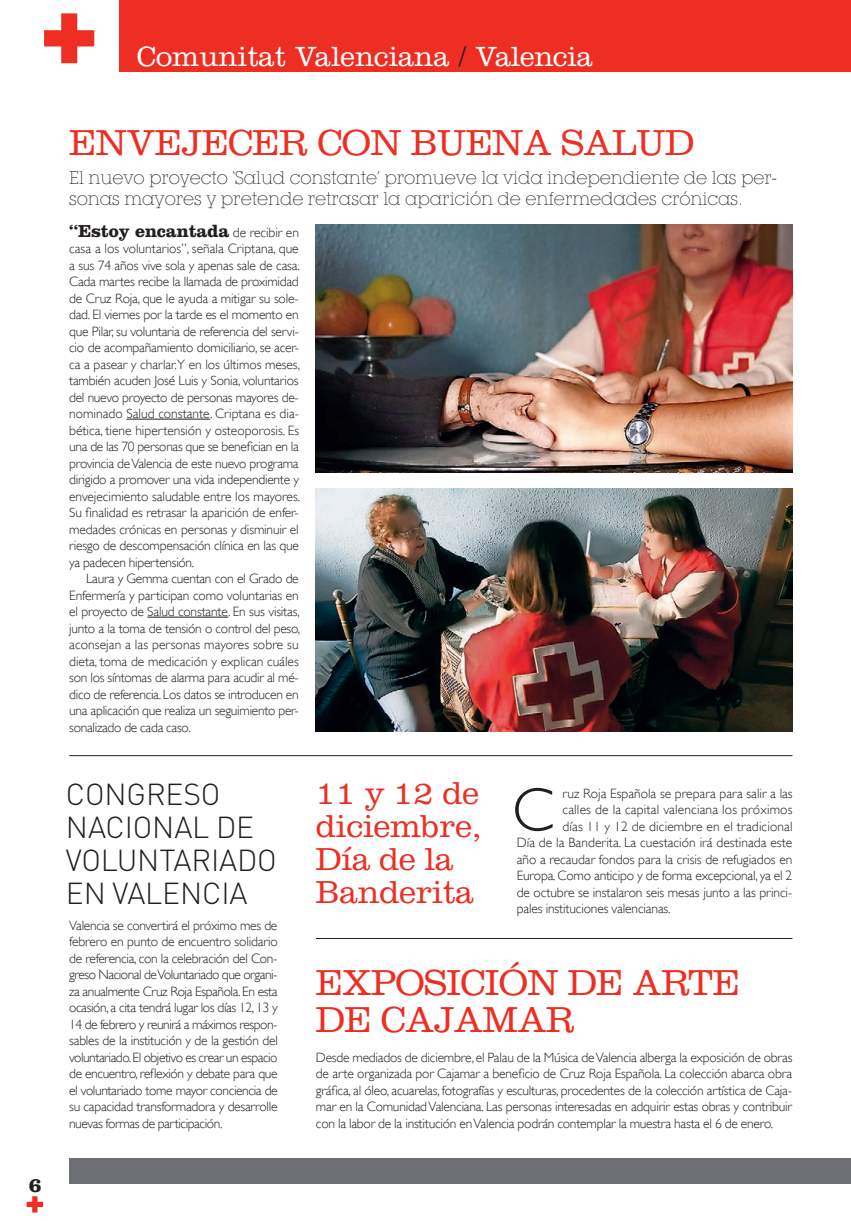
<style>
.page{position:relative;width:851px;height:1221px;background:#fff}
.page>*{position:absolute;margin:0;border:0;box-sizing:border-box;transform-origin:0 0}
.t1{font:300 61.95px "Gill Sans";color:#231f20}
.t2{font:300 37.5px/37.5px "Clarendon";letter-spacing:-.015em;color:#ee2e22}
.t3{font:300 33px/33px "Clarendon";letter-spacing:-.005em;color:#ee2e22}
.t4{font:300 30px/33px "DIN";letter-spacing:-.005em;color:#231f20}
.t5{font:300 28.8px "Clarendon";color:#fff}
.t6{font:700 21px "Clarendon";color:#231f20}
.t7{font:300 18px/21px "Lubalin Graph IT Cby BT Xtra";letter-spacing:-.005em;color:#231f20}
.t8{font:700 18px "Clarendon";letter-spacing:-.005em;color:#231f20}
.t9{font:300 13.5px/16.5px "Gill Sans";letter-spacing:-.015em;color:#231f20;text-align:justify}
.t10{font:300 13.5px "Gill Sans";letter-spacing:.005em;color:#231f20}
.t11{font:300 13.5px "Gill Sans";letter-spacing:.01em;color:#231f20}
.s1{color:#231f20}
.s2{font-family:"Gill Sans";font-weight:300;font-size:13.5px}
</style>
<div class="page">
<svg style="left:27px;top:1196px;width:16px;height:17px"></svg>
<div style="left:119px;top:0;width:731px;height:72px;background:#ee2e22"></div>
<svg style="left:44px;top:13px;width:50px;height:50px"></svg>
<hr style="left:69px;top:755px;width:723px;height:1px;background:#231f20">
<hr style="left:316px;top:938px;width:476px;height:1px;background:#231f20">
<div style="left:69px;top:1159px;width:781px;height:25px;background:#6d6f74"></div>
<hr style="left:126px;top:419px;width:84px;height:1px;background:#231f20">
<hr style="left:147px;top:617px;width:81px;height:1px;background:#231f20">
<img style="left:316px;top:489px;width:476px;height:243px">
<img style="left:316px;top:225px;width:476px;height:248px">
<p class="t6" style="left:29px;top:1177px;width:14px">6</p>
<p class="t5" style="left:137px;top:46px;width:457px">Comunitat Valenciana <span class="s1">/</span> Valencia</p>
<p class="t2" style="left:69px;top:128px;width:626px">ENVEJECER CON BUENA SALUD</p>
<p class="t7" style="left:69px;top:169px;width:709px">El nuevo proyecto ‘Salud constante’ promueve la vida independiente de las per&shy;sonas mayores y pretende retrasar la aparición de enfermedades crónicas.</p>
<p class="t8" style="left:69px;top:224px;width:231px">“Estoy encantada <span class="s2">de recibir en</span></p>
<p class="t9" style="left:69px;top:240px;width:231px">casa a los voluntarios”, señala Criptana, que</p>
<p class="t9" style="left:69px;top:257px;width:232px">a sus 74 años vive sola y apenas sale de casa.</p>
<p class="t9" style="left:69px;top:273px;width:231px">Cada martes recibe la llamada de proximidad</p>
<p class="t9" style="left:69px;top:290px;width:231px">de Cruz Roja, que le ayuda a mitigar su sole-</p>
<p class="t9" style="left:69px;top:306px;width:231px">dad. El viernes por la tarde es el momento en</p>
<p class="t9" style="left:69px;top:323px;width:231px">que Pilar, su voluntaria de referencia del servi-</p>
<p class="t9" style="left:69px;top:339px;width:231px">cio de acompañamiento domiciliario, se acer-</p>
<p class="t9" style="left:69px;top:356px;width:232px">ca a pasear y charlar.Y en los últimos meses,</p>
<p class="t9" style="left:69px;top:372px;width:231px">también acuden José Luis y Sonia, voluntarios</p>
<p class="t9" style="left:69px;top:389px;width:231px">del nuevo proyecto de personas mayores de-</p>
<p class="t9" style="left:69px;top:405px;width:231px">nominado Salud constante. Criptana es dia-</p>
<p class="t9" style="left:69px;top:422px;width:231px">bética, tiene hipertensión y osteoporosis. Es</p>
<p class="t9" style="left:69px;top:438px;width:231px">una de las 70 personas que se benefician en la</p>
<p class="t9" style="left:69px;top:455px;width:231px">provincia de Valencia de este nuevo programa</p>
<p class="t9" style="left:69px;top:471px;width:231px">dirigido a promover una vida independiente y</p>
<p class="t9" style="left:69px;top:488px;width:232px">envejecimiento saludable entre los mayores.</p>
<p class="t9" style="left:69px;top:504px;width:231px">Su finalidad es retrasar la aparición de enfer-</p>
<p class="t9" style="left:69px;top:521px;width:231px">medades crónicas en personas y disminuir el</p>
<p class="t9" style="left:69px;top:537px;width:231px">riesgo de descompensación clínica en las que</p>
<p class="t9" style="left:69px;top:554px;width:127px">ya padecen hipertensión.</p>
<p class="t9" style="left:86px;top:570px;width:214px">Laura y Gemma cuentan con el Grado de</p>
<p class="t9" style="left:69px;top:587px;width:231px">Enfermería y participan como voluntarias en</p>
<p class="t9" style="left:69px;top:603px;width:232px">el proyecto de Salud constante. En sus visitas,</p>
<p class="t9" style="left:69px;top:620px;width:232px">junto a la toma de tensión o control del peso,</p>
<p class="t10" style="left:69px;top:637px;width:231px">aconsejan a las personas mayores sobre su</p>
<p class="t9" style="left:69px;top:653px;width:231px">dieta, toma de medicación y explican cuáles</p>
<p class="t9" style="left:69px;top:669px;width:231px">son los síntomas de alarma para acudir al mé-</p>
<p class="t9" style="left:69px;top:686px;width:231px">dico de referencia. Los datos se introducen en</p>
<p class="t9" style="left:69px;top:702px;width:231px">una aplicación que realiza un seguimiento per-</p>
<p class="t9" style="left:69px;top:719px;width:123px">sonalizado de cada caso.</p>
<p class="t4" style="left:66px;top:782px;width:212px">CONGRESO<br>NACIONAL DE<br>VOLUNTARIADO<br>EN VALENCIA</p>
<p class="t9" style="left:69px;top:917px;width:210px">Valencia se convertirá el próximo mes de febrero en punto de encuentro solidario de referencia, con la celebración del Con&shy;greso Nacional de Voluntariado que organi&shy;za anualmente Cruz Roja Española. En esta ocasión, a cita tendrá lugar los días 12, 13 y 14 de febrero y reunirá a máximos respon&shy;sables de la institución y de la gestión del voluntariado. El objetivo es crear un espacio de encuentro, reflexión y debate para que el voluntariado tome mayor conciencia de su capacidad transformadora y desarrolle nuevas formas de participación.</p>
<p class="t3" style="left:316px;top:780px;width:167px">11 y 12 de diciembre,<br>Día de la<br>Banderita</p>
<p class="t1" style="left:512px;top:775px;width:43px">C</p>
<p class="t9" style="left:562px;top:785px;width:231px">ruz Roja Española se prepara para salir a las</p>
<p class="t11" style="left:562px;top:802px;width:231px">calles de la capital valenciana los próximos</p>
<p class="t11" style="left:562px;top:818px;width:231px">días 11 y 12 de diciembre en el tradicional</p>
<p class="t10" style="left:516px;top:835px;width:277px">Día de la Banderita. La cuestación irá destinada este</p>
<p class="t9" style="left:516px;top:851px;width:277px">año a recaudar fondos para la crisis de refugiados en</p>
<p class="t9" style="left:516px;top:867px;width:277px">Europa. Como anticipo y de forma excepcional, ya el 2</p>
<p class="t9" style="left:516px;top:884px;width:277px">de octubre se instalaron seis mesas junto a las princi-</p>
<p class="t9" style="left:516px;top:900px;width:155px">pales instituciones valencianas.</p>
<p class="t2" style="left:316px;top:967px;width:425px">EXPOSICIÓN DE ARTE<br>DE CAJAMAR</p>
<p class="t9" style="left:316px;top:1049px;width:478px">Desde mediados de diciembre, el Palau de la Música de Valencia alberga la exposición de obras de arte organizada por Cajamar a beneficio de Cruz Roja Española. La colección abarca obra gráfica, al óleo, acuarelas, fotografías y esculturas, procedentes de la colección artística de Caja&shy;mar en la Comunidad Valenciana. Las personas interesadas en adquirir estas obras y contribuir con la labor de la institución en Valencia podrán contemplar la muestra hasta el 6 de enero.</p>
</div>
